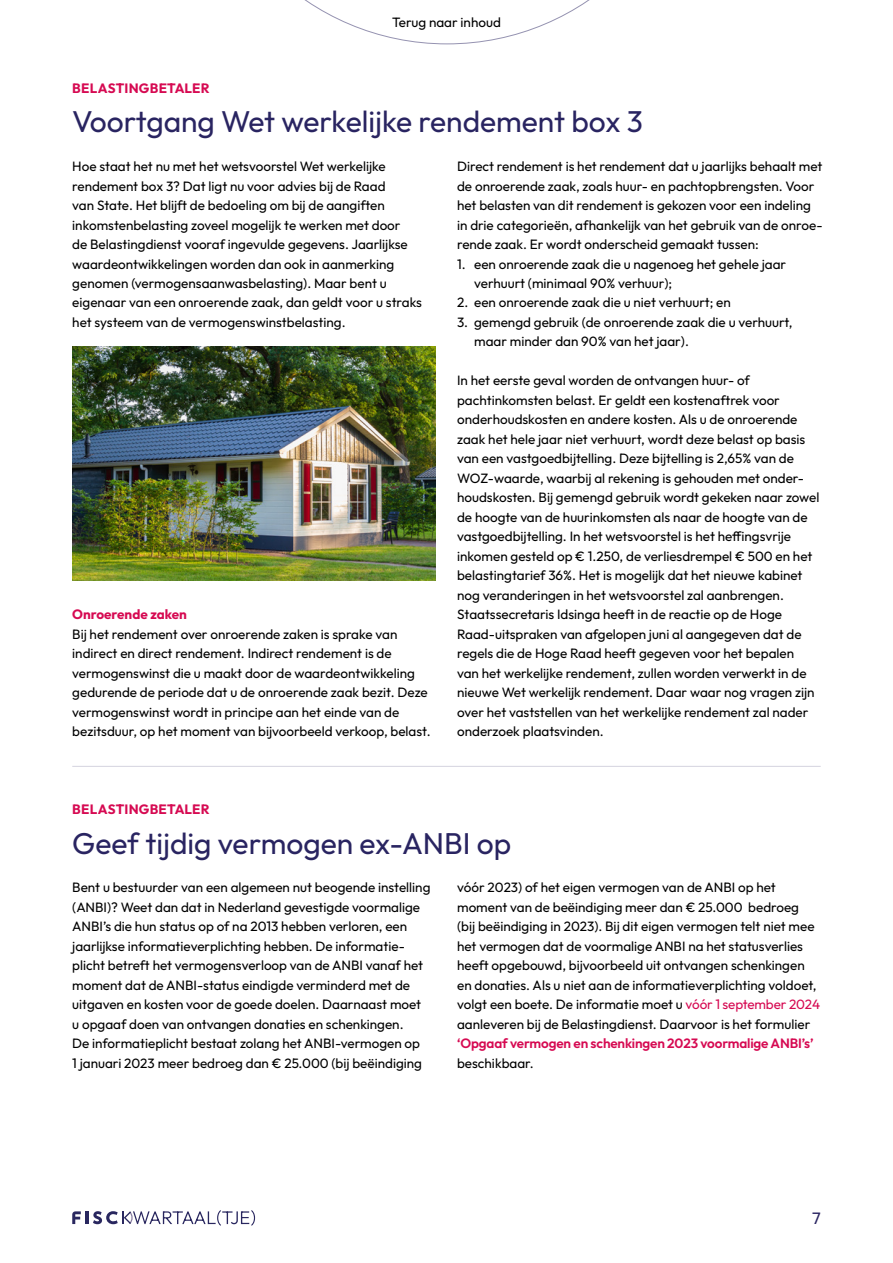
<style>
.page{position:relative;width:893px;height:1263px;background:#fff}
.page>*{position:absolute;margin:0;border:0;box-sizing:border-box;transform-origin:0 0}
.t1{font:30px "Outfit";color:#292461}
.t2{font:16.5px "Outfit";color:#292461}
.t3{font:13.5px/19.5px "Outfit";color:#000}
.t4{font:600 13.5px "Outfit";letter-spacing:-.01em;color:#d60a52}
.t5{font:700 13.5px "Outfit";letter-spacing:.01em;color:#d60a52}
.s1{color:#d60a52}
</style>
<div class="page">
<svg style="left:304px;top:0;width:286px;height:44px"></svg>
<svg style="left:72px;top:1210px;width:183px;height:16px"></svg>
<hr style="left:72px;top:766px;width:749px;height:1px;background:#d4d3df">
<img style="left:72px;top:346px;width:364px;height:234px">
<p class="t3" style="left:392px;top:12px;width:110px">Terug naar inhoud</p>
<p class="t5" style="left:72px;top:79px;width:139px">BELASTINGBETALER</p>
<h1 class="t1" style="left:72px;top:102px;width:572px">Voortgang Wet werkelijke rendement box 3</h1>
<p class="t3" style="left:457px;top:157px;width:367px">Direct rendement is het rendement dat u jaarlijks behaalt met de onroerende zaak, zoals huur- en pachtopbrengsten. Voor het belasten van dit rendement is gekozen voor een indeling in drie categorieën, afhankelijk van het gebruik van de onroe&shy;rende zaak. Er wordt onderscheid gemaakt tussen:</p>
<p class="t3" style="left:474px;top:254px;width:314px;text-indent:-17px">1. een onroerende zaak die u nagenoeg het gehele jaar verhuurt (minimaal 90% verhuur);</p>
<p class="t3" style="left:457px;top:293px;width:275px">2. een onroerende zaak die u niet verhuurt; en</p>
<p class="t3" style="left:474px;top:313px;width:320px;text-indent:-17px">3. gemengd gebruik (de onroerende zaak die u verhuurt, maar minder dan 90% van het jaar).</p>
<p class="t3" style="left:457px;top:371px;width:364px">In het eerste geval worden de ontvangen huur- of pachtinkomsten belast. Er geldt een kostenaftrek voor onderhoudskosten en andere kosten. Als u de onroerende zaak het hele jaar niet verhuurt, wordt deze belast op basis van een vastgoedbijtelling. Deze bijtelling is 2,65% van de WOZ-waarde, waarbij al rekening is gehouden met onder&shy;houdskosten. Bij gemengd gebruik wordt gekeken naar zowel de hoogte van de huurinkomsten als naar de hoogte van de vastgoedbijtelling. In het wetsvoorstel is het heffingsvrije inkomen gesteld op € 1.250, de verliesdrempel € 500 en het belastingtarief 36%. Het is mogelijk dat het nieuwe kabinet nog veranderingen in het wetsvoorstel zal aanbrengen.<br>Staatssecretaris Idsinga heeft in de reactie op de Hoge Raad-uitspraken van afgelopen juni al aangegeven dat de regels die de Hoge Raad heeft gegeven voor het bepalen<br>van het werkelijke rendement, zullen worden verwerkt in de nieuwe Wet werkelijk rendement. Daar waar nog vragen zijn over het vaststellen van het werkelijke rendement zal nader onderzoek plaatsvinden.</p>
<p class="t3" style="left:72px;top:157px;width:351px">Hoe staat het nu met het wetsvoorstel Wet werkelijke rendement box 3? Dat ligt nu voor advies bij de Raad<br>van State. Het blijft de bedoeling om bij de aangiften inkomstenbelasting zoveel mogelijk te werken met door<br>de Belastingdienst vooraf ingevulde gegevens. Jaarlijkse waardeontwikkelingen worden dan ook in aanmerking genomen (vermogensaanwasbelasting). Maar bent u eigenaar van een onroerende zaak, dan geldt voor u straks het systeem van de vermogenswinstbelasting.</p>
<p class="t5" style="left:72px;top:606px;width:116px">Onroerende zaken</p>
<p class="t3" style="left:72px;top:625px;width:360px">Bij het rendement over onroerende zaken is sprake van indirect en direct rendement. Indirect rendement is de vermogenswinst die u maakt door de waardeontwikkeling gedurende de periode dat u de onroerende zaak bezit. Deze vermogenswinst wordt in principe aan het einde van de bezitsduur, op het moment van bijvoorbeeld verkoop, belast.</p>
<p class="t5" style="left:72px;top:800px;width:139px">BELASTINGBETALER</p>
<h1 class="t1" style="left:72px;top:824px;width:440px">Geef tijdig vermogen ex-ANBI op</h1>
<p class="t3" style="left:72px;top:878px;width:360px">Bent u bestuurder van een algemeen nut beogende instelling (ANBI)? Weet dan dat in Nederland gevestigde voormalige ANBI’s die hun status op of na 2013 hebben verloren, een jaarlijkse informatieverplichting hebben. De informatie&shy;plicht betreft het vermogensverloop van de ANBI vanaf het moment dat de ANBI-status eindigde verminderd met de uitgaven en kosten voor de goede doelen. Daarnaast moet u opgaaf doen van ontvangen donaties en schenkingen.<br>De informatieplicht bestaat zolang het ANBI-vermogen op<br>1 januari 2023 meer bedroeg dan € 25.000 (bij beëindiging</p>
<p class="t3" style="left:457px;top:878px;width:364px">vóór 2023) of het eigen vermogen van de ANBI op het moment van de beëindiging meer dan € 25.000 bedroeg (bij beëindiging in 2023). Bij dit eigen vermogen telt niet mee het vermogen dat de voormalige ANBI na het statusverlies heeft opgebouwd, bijvoorbeeld uit ontvangen schenkingen en donaties. Als u niet aan de informatieverplichting voldoet, volgt een boete. De informatie moet u <span class="s1">vóór 1 september 2024 </span>aanleveren bij de Belastingdienst. Daarvoor is het formulier</p>
<p class="t4" style="left:457px;top:1035px;width:358px">‘Opgaaf vermogen en schenkingen 2023 voormalige ANBI’s’</p>
<p class="t3" style="left:457px;top:1054px;width:78px">beschikbaar.</p>
<p class="t2" style="left:812px;top:1208px;width:10px">7</p>
</div>
